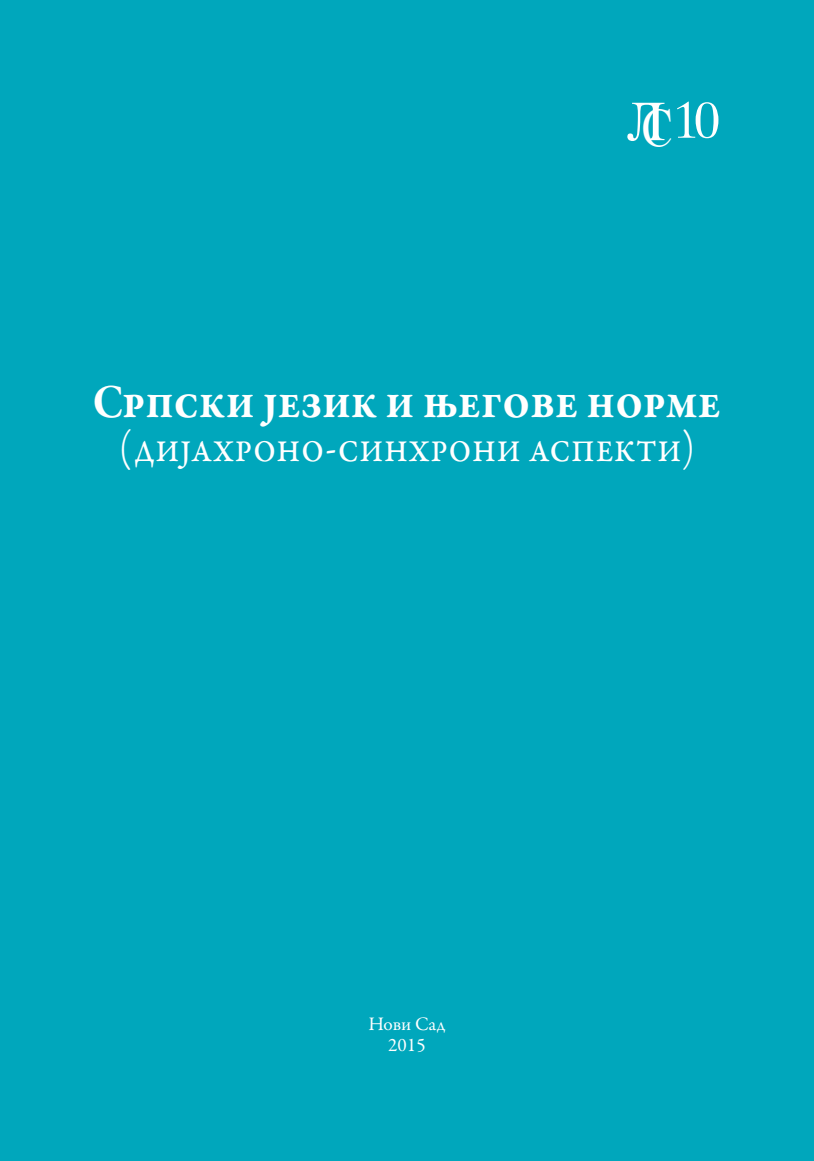
<style>
.page{position:relative;width:814px;height:1161px;background:#00a7bc}
.page>*{position:absolute;margin:0;border:0;box-sizing:border-box;transform-origin:0 0}
.t1{font:54.25px "Cir Times";color:#fff}
.t2{font:700 48.82px "Garamond Premr Pro";letter-spacing:-.005em;color:#fff;scale:.89 1}
.t3{font:43.05px "Garamond Premr Pro";color:#fff;scale:.89 1}
.t4{font:19.25px/21px "Garamond Premr Pro";letter-spacing:-.005em;color:#fff;text-align:center}
.s1{font-size:50.75px}
</style>
<div class="page">
<p class="t1" style="left:627px;top:94px;width:94px">LS <span class="s1">10</span></p>
<p class="t2" style="left:93px;top:371px;width:707px">Српски језик и његове норме</p>
<p class="t3" style="left:119px;top:422px;width:648px">(дијахроно-синхрони аспекти)</p>
<p class="t4" style="left:368px;top:1013px;width:79px">Нови Сад<br>2015</p>
</div>
